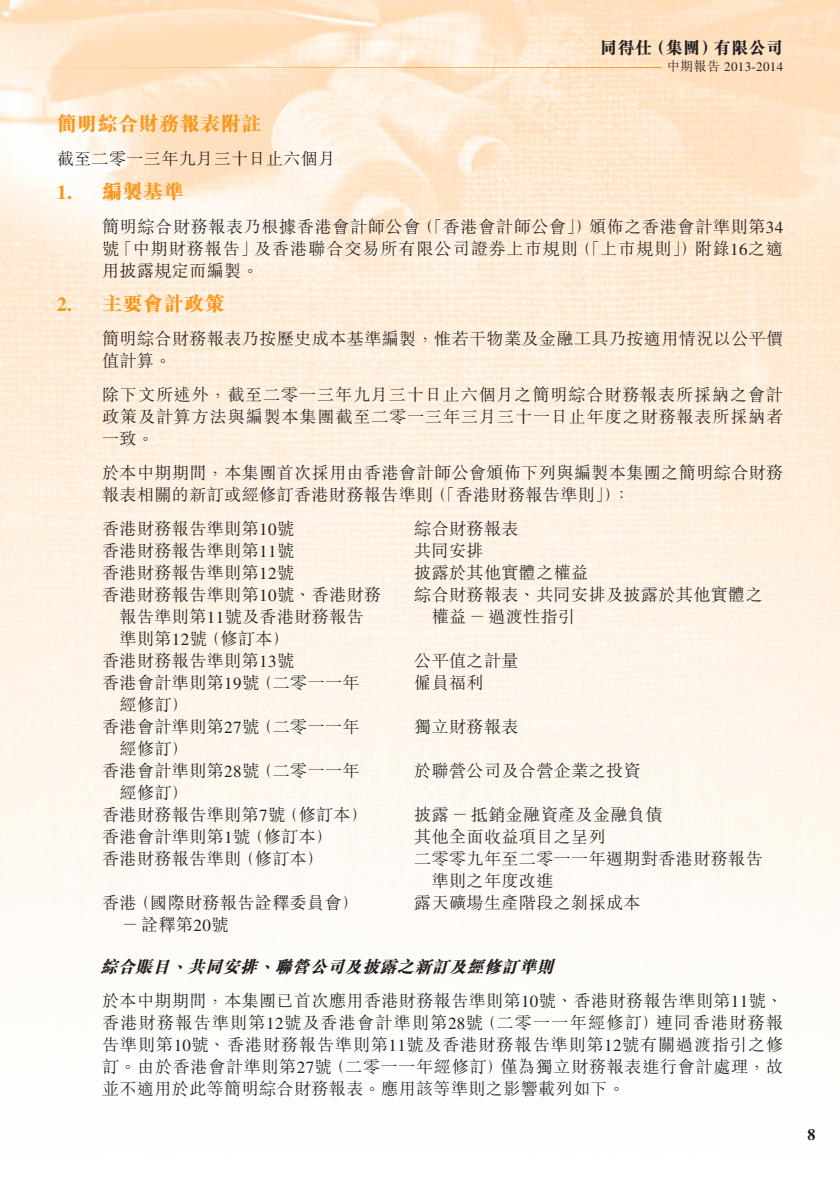
<style>
.page{position:relative;width:840px;height:1191px;background:#fff}
.page>*{position:absolute;margin:0;border:0;box-sizing:border-box;transform-origin:0 0}
.t1{font:800 20px "M Sung HK";letter-spacing:.025em;color:#f7971d}
.t2{font:700 20px "Times LT Std";color:#f7971d}
.t3{font:300 17px/22px "M Sung HK";letter-spacing:.025em;color:#231f20}
.t4{font:300 17px "M Sung HK";letter-spacing:.06em;color:#231f20}
.t5{font:300 17px "M Sung HK";letter-spacing:.075em;color:#231f20}
.t6{font:300 17px "M Sung HK";letter-spacing:.045em;color:#231f20}
.t7{font:italic 800 17px "M Sung HK";color:#231f20}
.t8{font:800 17px "M Sung HK";letter-spacing:.025em;color:#231f20}
.t9{font:700 16px "Times LT Std";color:#231f20}
.t10{font:13px "Times LT Std";letter-spacing:.025em;color:#231f20}
.s1{font-family:"M Sung HK";font-weight:300}
.s2{font-family:"Times LT Std";font-weight:400}
.s3{font-weight:800;font-style:italic}
</style>
<div class="page">
<img style="left:0;top:0;width:839px;height:984px">
<hr style="left:0;top:67px;width:660px;height:1px;background:#f7971d">
<p class="t8" style="left:648px;top:36px;width:71px">（集團）</p>
<p class="t8" style="left:713px;top:36px;width:71px">有限公司</p>
<p class="t8" style="left:600px;top:36px;width:53px">同得仕</p>
<p class="t10" style="left:666px;top:59px;width:118px"><span class="s1">中期報告</span> 2013-2014</p>
<p class="t1" style="left:57px;top:110px;width:206px">簡明綜合財務報表附註</p>
<p class="t3" style="left:57px;top:147px;width:280px">截至二零一三年九月三十日止六個月</p>
<p class="t1" style="left:102px;top:178px;width:83px">編製基準</p>
<p class="t2" style="left:57px;top:180px;width:17px">1.</p>
<p class="t3" style="left:102px;top:215px;width:319px">簡明綜合財務報表乃根據香港會計師公會</p>
<p class="t3" style="left:416px;top:215px;width:177px">（「香港會計師公會」）</p>
<p class="t3" style="left:588px;top:215px;width:195px">頒佈之香港會計準則第<span class="s2">34</span></p>
<p class="t2" style="left:57px;top:292px;width:17px">2.</p>
<p class="t3" style="left:115px;top:237px;width:143px">「中期財務報告」</p>
<p class="t3" style="left:102px;top:237px;width:158px">號<br>用披露規定而編製。</p>
<p class="t1" style="left:102px;top:290px;width:124px">主要會計政策</p>
<p class="t4" style="left:254px;top:237px;width:325px">及香港聯合交易所有限公司證券上市規則</p>
<p class="t3" style="left:573px;top:237px;width:125px">（「上市規則」）</p>
<p class="t3" style="left:694px;top:237px;width:90px">附錄<span class="s2">16</span>之適</p>
<p class="t3" style="left:102px;top:327px;width:682px">簡明綜合財務報表乃按歷史成本基準編製，惟若干物業及金融工具乃按適用情況以公平價值計算。</p>
<p class="t3" style="left:102px;top:383px;width:682px;text-align:justify">除下文所述外，截至二零一三年九月三十日止六個月之簡明綜合財務報表所採納之會計政策及計算方法與編製本集團截至二零一三年三月三十一日止年度之財務報表所採納者一致。</p>
<p class="t3" style="left:429px;top:461px;width:355px;text-indent:-327px">於本中期期間，本集團首次採用由香港會計師公會頒佈下列與編製本集團之簡明綜合財務（「香港財務報告準則 ：(「</p>
<p class="t3" style="left:414px;top:477px;width:106px;line-height:33.8px;text-indent:-312px">報表相關的新訂或經修訂香港財務報告準則<br>綜合財務報表</p>
<p class="t3" style="left:102px;top:516px;width:193px">香港財務報告準則第<span class="s2">10</span>號</p>
<p class="t3" style="left:102px;top:538px;width:193px">香港財務報告準則第<span class="s2">11</span>號</p>
<p class="t3" style="left:414px;top:538px;width:71px">共同安排</p>
<p class="t3" style="left:414px;top:560px;width:175px">披露於其他實體之權益</p>
<p class="t3" style="left:102px;top:560px;width:193px">香港財務報告準則第<span class="s2">12</span>號</p>
<p class="t3" style="left:102px;top:582px;width:280px">香港財務報告準則第<span class="s2">10</span>號、香港財務</p>
<p class="t3" style="left:102px;top:604px;width:263px">　報告準則第<span class="s2">11</span>號及香港財務報告</p>
<p class="t3" style="left:203px;top:626px;width:88px">（修訂本(</p>
<p class="t3" style="left:414px;top:582px;width:350px">綜合財務報表、共同安排及披露於其他實體之　權益－過渡性指引</p>
<p class="t3" style="left:414px;top:648px;width:106px">公平值之計量</p>
<p class="t3" style="left:102px;top:626px;width:106px">　準則第<span class="s2">12</span>號</p>
<p class="t3" style="left:255px;top:648px;width:106px;text-indent:-153px">香港財務報告準則第<span class="s2">13</span>號<br>（二零一一年</p>
<p class="t3" style="left:102px;top:670px;width:158px">香港會計準則第<span class="s2">19</span>號　經修訂(</p>
<p class="t3" style="left:414px;top:670px;width:71px">僱員福利</p>
<p class="t3" style="left:255px;top:714px;width:106px">（二零一一年</p>
<p class="t3" style="left:102px;top:714px;width:158px">香港會計準則第<span class="s2">27</span>號　經修訂(</p>
<p class="t3" style="left:414px;top:714px;width:106px">獨立財務報表</p>
<p class="t3" style="left:255px;top:758px;width:106px">（二零一一年</p>
<p class="t3" style="left:102px;top:758px;width:158px">香港會計準則第<span class="s2">28</span>號　經修訂(</p>
<p class="t3" style="left:414px;top:758px;width:228px">於聯營公司及合營企業之投資</p>
<p class="t3" style="left:414px;top:802px;width:249px">披露－抵銷金融資產及金融負債</p>
<p class="t3" style="left:102px;top:802px;width:184px">香港財務報告準則第號<span class="s2">7</span></p>
<p class="t3" style="left:281px;top:802px;width:88px">（修訂本）</p>
<p class="t3" style="left:102px;top:824px;width:149px">香港會計準則第號<span class="s2">1</span></p>
<p class="t3" style="left:246px;top:824px;width:88px">（修訂本）</p>
<p class="t3" style="left:102px;top:846px;width:140px">香港財務報告準則</p>
<p class="t3" style="left:237px;top:846px;width:88px">（修訂本）</p>
<p class="t3" style="left:133px;top:890px;width:228px">（國際財務報告詮釋委員會）</p>
<p class="t3" style="left:102px;top:890px;width:128px">香港<br>　－詮釋第<span class="s2">20</span>號</p>
<p class="t3" style="left:414px;top:824px;width:193px">其他全面收益項目之呈列</p>
<p class="t3" style="left:414px;top:846px;width:350px">二零零九年至二零一一年週期對香港財務報告</p>
<p class="t3" style="left:414px;top:868px;width:228px">　準則之年度改進<br>露天礦場生產階段之剝採成本</p>
<p class="t7" style="left:275px;top:954px;width:286px">聯營公司及披露之新訂及經修訂準則</p>
<p class="t7" style="left:187px;top:954px;width:77px">共同安排</p>
<p class="t3" style="left:100px;top:948px;width:684px;line-height:34px"><span class="s3">綜合賬目<br></span>於本中期期間，本集團已首次應用香港財務報告準則第<span class="s2">10</span>號、香港財務報告準則第<span class="s2">11</span>號、</p>
<p class="t5" style="left:656px;top:1010px;width:128px">連同香港財務報</p>
<p class="t7" style="left:170px;top:954px;width:24px">、</p>
<p class="t7" style="left:257px;top:954px;width:24px">、</p>
<p class="t5" style="left:102px;top:1010px;width:382px">香港財務報告準則第<span class="s2">12</span>號及香港會計準則第<span class="s2">28</span>號</p>
<p class="t4" style="left:102px;top:1032px;width:682px">告準則第<span class="s2">10</span>號、香港財務報告準則第<span class="s2">11</span>號及香港財務報告準則第<span class="s2">12</span>號有關過渡指引之修</p>
<p class="t6" style="left:500px;top:1054px;width:284px">僅為獨立財務報表進行會計處理，故</p>
<p class="t5" style="left:479px;top:1010px;width:181px">（二零一一年經修訂）</p>
<p class="t3" style="left:102px;top:1054px;width:524px">訂。由於香港會計準則第<span class="s2">27</span>號<br>並不適用於此等簡明綜合財務報表。應用該等準則之影響載列如下。</p>
<p class="t6" style="left:327px;top:1054px;width:177px">（二零一一年經修訂）</p>
<p class="t9" style="left:807px;top:1124px;width:9px">8</p>
</div>
